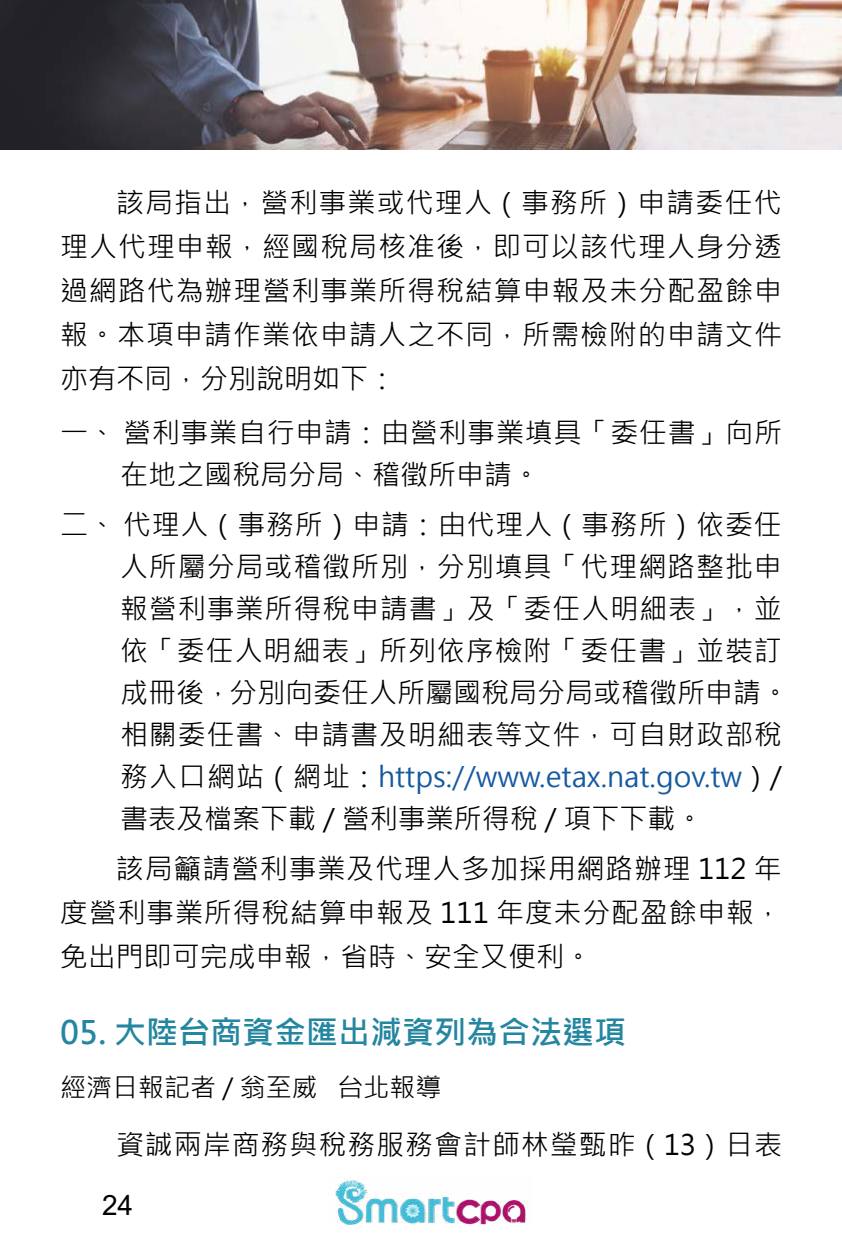
<style>
.page{position:relative;width:842px;height:1252px;background:#fff}
.page>*{position:absolute;margin:0;border:0;box-sizing:border-box;transform-origin:0 0}
.t1{font:700 32px "Microsoft Jheng Hei";color:#2486a0}
.t2{font:28px/42px "Microsoft Jheng Hei";letter-spacing:.03em;color:#000;text-align:justify}
.t3{font:28px "Arial";color:#000}
.t4{font:26px "Microsoft Jheng Hei";color:#000}
.s1{color:#15599f}
</style>
<div class="page">
<img style="left:335px;top:1177px;width:194px;height:48px">
<img style="left:0;top:0;width:842px;height:150px">
<p class="t2" style="left:60px;top:181px;width:724px;line-height:44px;text-indent:56px">該局指出，營利事業或代理人（事務所）申請委任代理人代理申報，經國稅局核准後，即可以該代理人身分透過網路代為辦理營利事業所得稅結算申報及未分配盈餘申報。本項申請作業依申請人之不同，所需檢附的申請文件亦有不同，分別說明如下：</p>
<p class="t2" style="left:120px;top:412px;width:664px;text-indent:-60px">一、營利事業自行申請：由營利事業填具「委任書」向所在地之國稅局分局、稽徵所申請。</p>
<p class="t2" style="left:120px;top:504px;width:671px;text-align:left;text-indent:-60px">二、代理人（事務所）申請：由代理人（事務所）依委任人所屬分局或稽徵所別，分別填具「代理網路整批申報營利事業所得稅申請書」及「委任人明細表」，並依「委任人明細表」所列依序檢附「委任書」並裝訂成冊後，分別向委任人所屬國稅局分局或稽徵所申請。相關委任書、申請書及明細表等文件，可自財政部稅務入口網站（網址：<span class="s1">https://www.etax.nat.gov.tw</span>）/書表及檔案下載 / 營利事業所得稅 / 項下下載。</p>
<p class="t2" style="left:60px;top:847px;width:724px;line-height:44px;text-indent:56px">該局籲請營利事業及代理人多加採用網路辦理 112 年度營利事業所得稅結算申報及 111 年度未分配盈餘申報，免出門即可完成申報，省時、安全又便利。</p>
<p class="t1" style="left:60px;top:1013px;width:568px">05. 大陸台商資金匯出減資列為合法選項</p>
<p class="t4" style="left:60px;top:1071px;width:383px">經濟日報記者 / 翁至威 台北報導</p>
<p class="t2" style="left:116px;top:1124px;width:668px">資誠兩岸商務與稅務服務會計師林瑩甄昨（13）日表</p>
<p class="t3" style="left:102px;top:1186px;width:33px">24</p>
</div>
